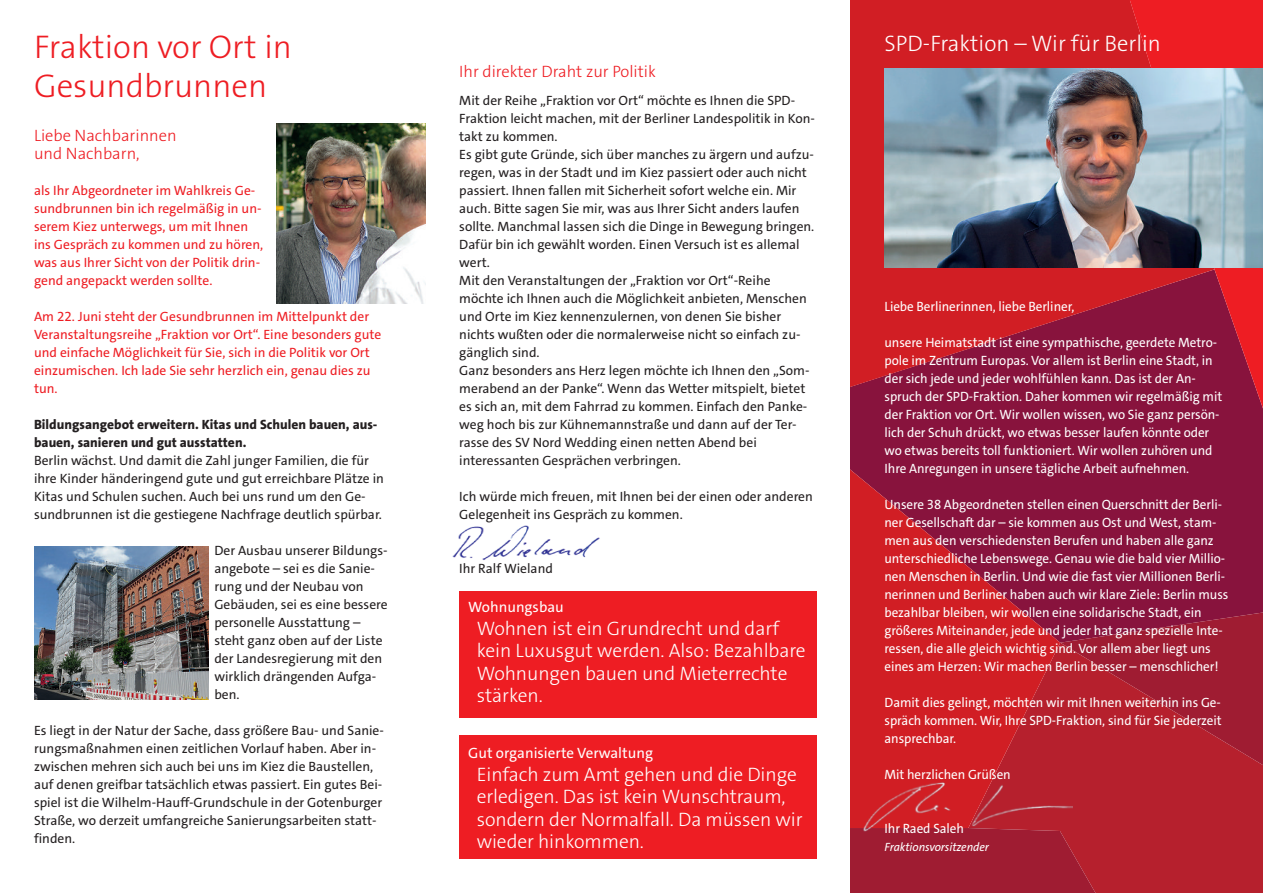
<style>
.page{position:relative;width:1263px;height:893px;background:#fff}
.page>*{position:absolute;margin:0;border:0;box-sizing:border-box;transform-origin:0 0}
.t1{font:300 33px/39px "The Sans B3";color:#ee1d23}
.t2{font:300 22.5px "The Sans B3";color:#fff}
.t3{font:300 19.5px/22.5px "The Sans B3";letter-spacing:-.005em;color:#fff}
.t4{font:300 16.5px/18px "The Sans B3";color:#ee1d23}
.t5{font:15px "SPD The Sans";color:#fff}
.t6{font:13.5px/18px "SPD The Sans";color:#231f20}
.t7{font:13.5px/18px "SPD The Sans";letter-spacing:-.005em;color:#fff}
.t8{font:13.5px/18px "SPD The Sans";color:#ee1d23}
.t9{font:800 13.5px/18px "SPD The Sans";color:#231f20}
.t10{font:italic 12px "SPD The Sans";letter-spacing:-.005em;color:#fff}
</style>
<div class="page">
<div style="left:1156px;top:769px;width:107px;height:124px;background:#b6202d"></div>
<div style="left:1060px;top:410px;width:64px;height:72px;background:#88133d"></div>
<svg style="left:850px;top:410px;width:210px;height:331px;background:#af192f"></svg>
<svg style="left:850px;top:0;width:274px;height:410px;background:#bb1b2b"></svg>
<svg style="left:1060px;top:482px;width:203px;height:287px;background:#981836"></svg>
<svg style="left:1124px;top:0;width:139px;height:505px;background:#a81734"></svg>
<svg style="left:850px;top:741px;width:306px;height:152px;background:#b21e2d"></svg>
<img style="left:884px;top:68px;width:379px;height:199px">
<img style="left:857px;top:774px;width:215px;height:69px">
<img style="left:452px;top:525px;width:148px;height:35px">
<div style="left:459px;top:735px;width:357px;height:124px;background:#ee1d23"></div>
<div style="left:459px;top:591px;width:357px;height:126px;background:#ee1d23"></div>
<img style="left:277px;top:123px;width:148px;height:180px">
<img style="left:34px;top:547px;width:174px;height:152px">
<h1 class="t1" style="left:34px;top:29px;width:259px">Fraktion vor Ort in<br>Gesundbrunnen</h1>
<p class="t4" style="left:34px;top:127px;width:144px">Liebe Nachbarinnen und Nachbarn,</p>
<p class="t8" style="left:34px;top:182px;width:231px">als Ihr Abgeordneter im Wahlkreis Ge&shy;sundbrunnen bin ich regelmäßig in un&shy;serem Kiez unterwegs, um mit Ihnen ins Gespräch zu kommen und zu hören, was aus Ihrer Sicht von der Politik drin&shy;gend angepackt werden sollte.</p>
<p class="t8" style="left:34px;top:308px;width:349px">Am 22. Juni steht der Gesundbrunnen im Mittelpunkt der Veranstaltungsreihe „Fraktion vor Ort“. Eine besonders gute und einfache Möglichkeit für Sie, sich in die Politik vor Ort einzumischen. Ich lade Sie sehr herzlich ein, genau dies zu tun.</p>
<p class="t9" style="left:34px;top:416px;width:345px">Bildungsangebot erweitern. Kitas und Schulen bauen, aus&shy;bauen, sanieren und gut ausstatten.</p>
<p class="t6" style="left:34px;top:452px;width:351px">Berlin wächst. Und damit die Zahl junger Familien, die für ihre Kinder händeringend gute und gut erreichbare Plätze in Kitas und Schulen suchen. Auch bei uns rund um den Ge&shy;sundbrunnen ist die gestiegene Nachfrage deutlich spürbar.</p>
<p class="t6" style="left:214px;top:542px;width:175px">Der Ausbau unserer Bildungs&shy;angebote – sei es die Sanie&shy;rung und der Neubau von<br>Gebäuden, sei es eine bessere personelle Ausstattung – steht ganz oben auf der Liste der Landesregierung mit den wirklich drängenden Aufga&shy;ben.</p>
<p class="t6" style="left:34px;top:722px;width:351px">Es liegt in der Natur der Sache, dass größere Bau- und Sanie&shy;rungsmaßnahmen einen zeitlichen Vorlauf haben. Aber in&shy;zwischen mehren sich auch bei uns im Kiez die Baustellen, auf denen greifbar tatsächlich etwas passiert. Ein gutes Bei&shy;spiel ist die Wilhelm-Hauff-Grundschule in der Gotenburger Straße, wo derzeit umfangreiche Sanierungsarbeiten statt&shy;finden.</p>
<p class="t4" style="left:459px;top:63px;width:198px">Ihr direkter Draht zur Politik</p>
<p class="t6" style="left:459px;top:92px;width:357px">Mit der Reihe „Fraktion vor Ort“ möchte es Ihnen die SPD-Fraktion leicht machen, mit der Berliner Landespolitik in Kon&shy;takt zu kommen.<br>Es gibt gute Gründe, sich über manches zu ärgern und aufzu&shy;regen, was in der Stadt und im Kiez passiert oder auch nicht passiert. Ihnen fallen mit Sicherheit sofort welche ein. Mir auch. Bitte sagen Sie mir, was aus Ihrer Sicht anders laufen sollte. Manchmal lassen sich die Dinge in Bewegung bringen.<br>Dafür bin ich gewählt worden. Einen Versuch ist es allemal wert.<br>Mit den Veranstaltungen der „Fraktion vor Ort“-Reihe möchte ich Ihnen auch die Möglichkeit anbieten, Menschen und Orte im Kiez kennenzulernen, von denen Sie bisher nichts wußten oder die normalerweise nicht so einfach zu&shy;gänglich sind.<br>Ganz besonders ans Herz legen möchte ich Ihnen den „Som&shy;merabend an der Panke“. Wenn das Wetter mitspielt, bietet es sich an, mit dem Fahrrad zu kommen. Einfach den Panke&shy;weg hoch bis zur Kühnemannstraße und dann auf der Ter&shy;rasse des SV Nord Wedding einen netten Abend bei interessanten Gesprächen verbringen.</p>
<p class="t6" style="left:459px;top:488px;width:355px">Ich würde mich freuen, mit Ihnen bei der einen oder anderen<br>Gelegenheit ins Gespräch zu kommen.</p>
<p class="t6" style="left:459px;top:560px;width:95px">Ihr Ralf Wieland</p>
<p class="t5" style="left:468px;top:597px;width:97px">Wohnungsbau</p>
<h3 class="t3" style="left:477px;top:618px;width:330px">Wohnen ist ein Grundrecht und darf kein Luxusgut werden. Also: Bezahlbare<br>Wohnungen bauen und Mieterrechte stärken.</h3>
<p class="t5" style="left:468px;top:743px;width:186px">Gut organisierte Verwaltung</p>
<h3 class="t3" style="left:477px;top:763px;width:327px">Einfach zum Amt gehen und die Dinge erledigen. Das ist kein Wunschtraum, sondern der Normalfall. Da müssen wir wieder hinkommen.</h3>
<h2 class="t2" style="left:884px;top:31px;width:278px">SPD-Fraktion – Wir für Berlin</h2>
<p class="t7" style="left:884px;top:298px;width:191px">Liebe Berlinerinnen, liebe Berliner,</p>
<p class="t7" style="left:884px;top:334px;width:339px">unsere Heimatstadt ist eine sympathische, geerdete Metro&shy;pole im Zentrum Europas. Vor allem ist Berlin eine Stadt, in der sich jede und jeder wohlfühlen kann. Das ist der An&shy;spruch der SPD-Fraktion. Daher kommen wir regelmäßig mit der Fraktion vor Ort. Wir wollen wissen, wo Sie ganz persön&shy;lich der Schuh drückt, wo etwas besser laufen könnte oder wo etwas bereits toll funktioniert. Wir wollen zuhören und Ihre Anregungen in unsere tägliche Arbeit aufnehmen.</p>
<p class="t7" style="left:884px;top:496px;width:345px">Unsere 38 Abgeordneten stellen einen Querschnitt der Berli&shy;ner Gesellschaft dar – sie kommen aus Ost und West, stam&shy;men aus den verschiedensten Berufen und haben alle ganz unterschiedliche Lebenswege. Genau wie die bald vier Millio&shy;nen Menschen in Berlin. Und wie die fast vier Millionen Berli&shy;nerinnen und Berliner haben auch wir klare Ziele: Berlin muss bezahlbar bleiben, wir wollen eine solidarische Stadt, ein größeres Miteinander, jede und jeder hat ganz spezielle Inte&shy;ressen, die alle gleich wichtig sind. Vor allem aber liegt uns eines am Herzen: Wir machen Berlin besser – menschlicher!</p>
<p class="t7" style="left:884px;top:694px;width:339px;text-align:justify">Damit dies gelingt, möchten wir mit Ihnen weiterhin ins Ge&shy;spräch kommen. Wir, Ihre SPD-Fraktion, sind für Sie jederzeit ansprechbar.</p>
<p class="t7" style="left:884px;top:766px;width:128px">Mit herzlichen Grüßen</p>
<p class="t7" style="left:884px;top:820px;width:81px">Ihr Raed Saleh</p>
<p class="t10" style="left:884px;top:839px;width:106px">Fraktionsvorsitzender</p>
</div>
